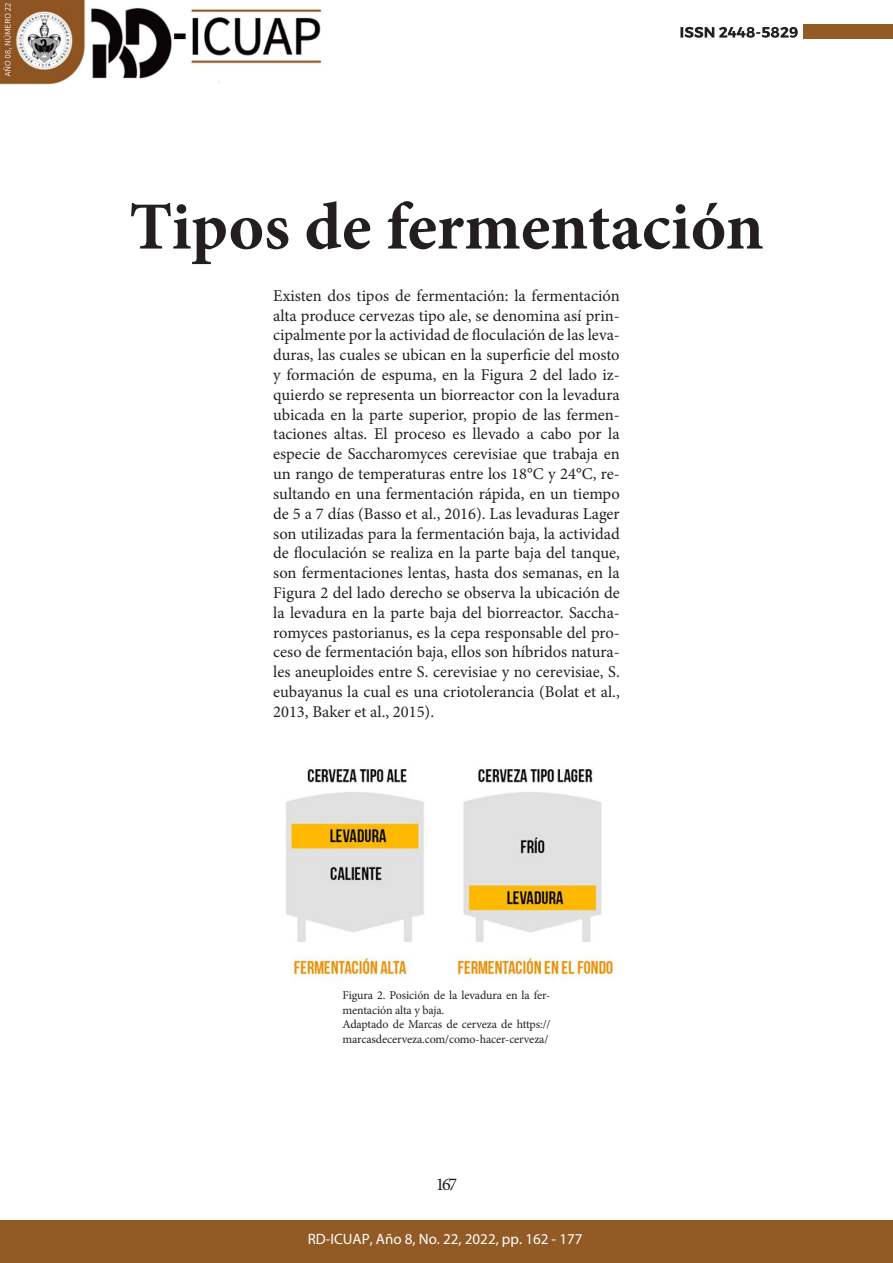
<style>
.page{position:relative;width:893px;height:1263px;background:#fff}
.page>*{position:absolute;margin:0;border:0;box-sizing:border-box;transform-origin:0 0}
.t1{font:700 67.5px "Minion Pro";color:#231f20}
.t2{font:18px "Minion Pro";color:#231f20}
.t3{font:16.5px/19.8px "Minion Pro";color:#231f20;text-align:justify}
.t4{font:15px "Myriad Pro";color:#fff}
.t5{font:12px/14.4px "Minion Pro";letter-spacing:-.01em;color:#231f20}
</style>
<div class="page">
<img style="left:0;top:0;width:322px;height:85px">
<div style="left:804px;top:25px;width:89px;height:14px;background:#925b25"></div>
<svg style="left:680px;top:27px;width:118px;height:11px"></svg>
<div style="left:0;top:1220px;width:893px;height:43px;background:#925b25"></div>
<img style="left:285px;top:769px;width:329px;height:211px">
<p class="t1" style="left:129px;top:179px;width:636px">Tipos de fermentación</p>
<p class="t3" style="left:273px;top:286px;width:348px">Existen dos tipos de fermentación: la fermentación alta produce cervezas tipo ale, se denomina así prin&shy;cipalmente por la actividad de floculación de las leva&shy;duras, las cuales se ubican en la superficie del mosto y formación de espuma, en la Figura 2 del lado iz&shy;quierdo se representa un biorreactor con la levadura ubicada en la parte superior, propio de las fermen&shy;taciones altas. El proceso es llevado a cabo por la especie de Saccharomyces cerevisiae que trabaja en un rango de temperaturas entre los 18°C y 24°C, re&shy;sultando en una fermentación rápida, en un tiempo de 5 a 7 días (Basso et al., 2016). Las levaduras Lager son utilizadas para la fermentación baja, la actividad de floculación se realiza en la parte baja del tanque, son fermentaciones lentas, hasta dos semanas, en la Figura 2 del lado derecho se observa la ubicación de la levadura en la parte baja del biorreactor. Saccha&shy;romyces pastorianus, es la cepa responsable del pro&shy;ceso de fermentación baja, ellos son híbridos natura&shy;les aneuploides entre S. cerevisiae y no cerevisiae, S. eubayanus la cual es una criotolerancia (Bolat et al., 2013, Baker et al., 2015).</p>
<p class="t5" style="left:342px;top:988px;width:209px">Figura 2. Posición de la levadura en la fer&shy;mentación alta y baja.</p>
<p class="t5" style="left:342px;top:1017px;width:210px">Adaptado de Marcas de cerveza de https:// marcasdecerveza.com/como-hacer-cerveza/</p>
<p class="t2" style="left:436px;top:1172px;width:23px">167</p>
<p class="t4" style="left:308px;top:1230px;width:276px">RD-ICUAP, Año 8, No. 22, 2022, pp. 162 - 177</p>
</div>
